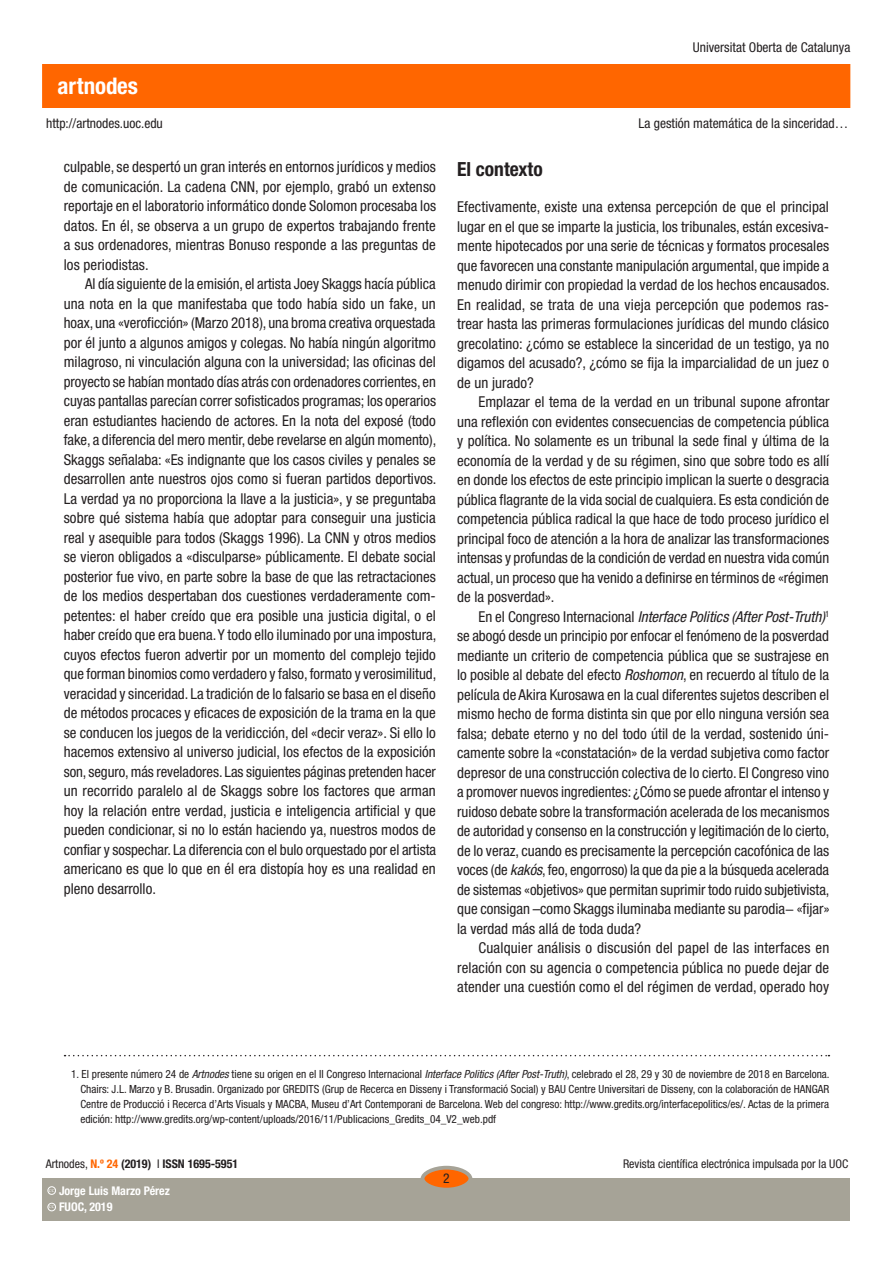
<style>
.page{position:relative;width:893px;height:1263px;background:#fff}
.page>*{position:absolute;margin:0;border:0;box-sizing:border-box;transform-origin:0 0}
.t1{font:700 condensed 22.95px "Helvetica Neue LT Std";color:#fff}
.SUBTITOLS{font:700 condensed 19.5px "Helvetica Neue LT Std";color:#231f20}
.text_general{font:condensed 15px/19.5px "Helvetica Neue LT Std";color:#231f20;text-align:justify}
.text_general_primerp{font:condensed 15px/19.5px "Helvetica Neue LT Std";letter-spacing:.005em;color:#231f20;text-align:justify}
.t2{font:condensed 13.5px "Helvetica Neue LT Std";color:#231f20}
.t3{font:condensed 12px "Helvetica Neue LT Std";color:#231f20}
.t4{font:700 condensed 12px "Helvetica Neue LT Std";color:#231f20}
.t5{font:700 condensed 12px "Helvetica Neue LT Std";color:#fff}
._04_NOTAS1{font:condensed 11.25px/15px "Helvetica Neue LT Std";color:#231f20;text-align:justify}
.t6{font:600 3.9px "Adobe Caslon Pro";color:#fff}
.s1{font-style:italic}
.s2{font-weight:400}
.s3{color:#f60}
</style>
<div class="page">
<div style="left:43px;top:65px;width:807px;height:42px;background:#f60"></div>
<div style="left:43px;top:1178px;width:807px;height:42px;background:#a6a397"></div>
<div style="left:422px;top:1168px;width:48px;height:21px;background:#f60;border-radius:50%"></div>
<div style="left:421px;top:1166px;width:51px;height:25px;border:4px solid #a6a397;border-radius:50%"></div>
<div style="left:48px;top:1203px;width:8px;height:8px;border:1px solid #fff;border-radius:50%"></div>
<div style="left:48px;top:1186px;width:8px;height:8px;border:1px solid #fff;border-radius:50%"></div>
<svg style="left:65px;top:1055px;width:764px;height:1px"></svg>
<h1 class="t1" style="left:58px;top:72px;width:82px">artnodes</h1>
<p class="t2" style="left:46px;top:115px;width:118px">http://artnodes.uoc.edu</p>
<p class="text_general" style="left:64px;top:157px;width:374px">culpable, se despertó un gran interés en entornos jurídicos y medios de comunicación. La cadena CNN, por ejemplo, grabó un extenso reportaje en el laboratorio informático donde Solomon procesaba los datos. En él, se observa a un grupo de expertos trabajando frente a sus ordenadores, mientras Bonuso responde a las preguntas de los periodistas.</p>
<p class="text_general" style="left:64px;top:274px;width:374px;text-indent:21px">Al día siguiente de la emisión, el artista Joey Skaggs hacía pública una nota en la que manifestaba que todo había sido un fake, un hoax, una «veroficción» (Marzo 2018), una broma creativa orquestada por él junto a algunos amigos y colegas. No había ningún algoritmo milagroso, ni vinculación alguna con la universidad; las oficinas del proyecto se habían montado días atrás con ordenadores corrientes, en cuyas pantallas parecían correr sofisticados programas; los operarios eran estudiantes haciendo de actores. En la nota del exposé (todo fake, a diferencia del mero mentir, debe revelarse en algún momento), Skaggs señalaba: «Es indignante que los casos civiles y penales se desarrollen ante nuestros ojos como si fueran partidos deportivos.<br>La verdad ya no proporciona la llave a la justicia», y se preguntaba sobre qué sistema había que adoptar para conseguir una justicia real y asequible para todos (Skaggs 1996). La CNN y otros medios se vieron obligados a «disculparse» públicamente. El debate social posterior fue vivo, en parte sobre la base de que las retractaciones de los medios despertaban dos cuestiones verdaderamente com&shy;petentes: el haber creído que era posible una justicia digital, o el haber creído que era buena. Y todo ello iluminado por una impostura, cuyos efectos fueron advertir por un momento del complejo tejido que forman binomios como verdadero y falso, formato y verosimilitud, veracidad y sinceridad. La tradición de lo falsario se basa en el diseño de métodos procaces y eficaces de exposición de la trama en la que se conducen los juegos de la veridicción, del «decir veraz». Si ello lo hacemos extensivo al universo judicial, los efectos de la exposición son, seguro, más reveladores. Las siguientes páginas pretenden hacer un recorrido paralelo al de Skaggs sobre los factores que arman hoy la relación entre verdad, justicia e inteligencia artificial y que pueden condicionar, si no lo están haciendo ya, nuestros modos de confiar y sospechar. La diferencia con el bulo orquestado por el artista americano es que lo que en él era distopía hoy es una realidad en pleno desarrollo.</p>
<p class="t2" style="left:693px;top:40px;width:159px">Universitat Oberta de Catalunya</p>
<p class="t2" style="left:639px;top:115px;width:211px">La gestión matemática de la sinceridad…</p>
<p class="SUBTITOLS" style="left:457px;top:157px;width:87px">El contexto</p>
<p class="text_general_primerp" style="left:457px;top:197px;width:374px">Efectivamente, existe una extensa percepción de que el principal lugar en el que se imparte la justicia, los tribunales, están excesiva&shy;mente hipotecados por una serie de técnicas y formatos procesales que favorecen una constante manipulación argumental, que impide a menudo dirimir con propiedad la verdad de los hechos encausados.<br>En realidad, se trata de una vieja percepción que podemos ras&shy;trear hasta las primeras formulaciones jurídicas del mundo clásico grecolatino: ¿cómo se establece la sinceridad de un testigo, ya no digamos del acusado?, ¿cómo se fija la imparcialidad de un juez o de un jurado?</p>
<p class="text_general" style="left:457px;top:392px;width:374px;text-indent:21px">Emplazar el tema de la verdad en un tribunal supone afrontar una reflexión con evidentes consecuencias de competencia pública y política. No solamente es un tribunal la sede final y última de la economía de la verdad y de su régimen, sino que sobre todo es allí en donde los efectos de este principio implican la suerte o desgracia pública flagrante de la vida social de cualquiera. Es esta condición de competencia pública radical la que hace de todo proceso jurídico el principal foco de atención a la hora de analizar las transformaciones intensas y profundas de la condición de verdad en nuestra vida común actual, un proceso que ha venido a definirse en términos de «régimen de la posverdad».</p>
<p class="text_general" style="left:457px;top:606px;width:374px;text-indent:21px">En el Congreso Internacional <span class="s1">Interface Politics (After Post-Truth)</span><sup>1 </sup>se abogó desde un principio por enfocar el fenómeno de la posverdad mediante un criterio de competencia pública que se sustrajese en lo posible al debate del efecto <span class="s1">Roshomon</span>, en recuerdo al título de la película de Akira Kurosawa en la cual diferentes sujetos describen el mismo hecho de forma distinta sin que por ello ninguna versión sea falsa; debate eterno y no del todo útil de la verdad, sostenido úni&shy;camente sobre la «constatación» de la verdad subjetiva como factor depresor de una construcción colectiva de lo cierto. El Congreso vino a promover nuevos ingredientes: ¿Cómo se puede afrontar el intenso y ruidoso debate sobre la transformación acelerada de los mecanismos de autoridad y consenso en la construcción y legitimación de lo cierto, de lo veraz, cuando es precisamente la percepción cacofónica de las voces (de <span class="s1">kakós</span>, feo, engorroso) la que da pie a la búsqueda acelerada de sistemas «objetivos» que permitan suprimir todo ruido subjetivista, que consigan –como Skaggs iluminaba mediante su parodia− «fijar» la verdad más allá de toda duda?</p>
<p class="text_general" style="left:457px;top:938px;width:374px;text-indent:21px">Cualquier análisis o discusión del papel de las interfaces en relación con su agencia o competencia pública no puede dejar de atender una cuestión como el del régimen de verdad, operado hoy</p>
<p class="_04_NOTAS1" style="left:80px;top:1066px;width:751px;text-indent:-9px">1. El presente número 24 de <span class="s1">Artnodes</span> tiene su origen en el II Congreso Internacional <span class="s1">Interface Politics (After Post-Truth)</span>, celebrado el 28, 29 y 30 de noviembre de 2018 en Barcelona.<br>Chairs: J.L. Marzo y B. Brusadin. Organizado por GREDITS (Grup de Recerca en Disseny i Transformació Social) y BAU Centre Universitari de Disseny, con la colaboración de HANGAR Centre de Producció i Recerca d’Arts Visuals y MACBA, Museu d’Art Contemporani de Barcelona. Web del congreso: http://www.gredits.org/interfacepolitics/es/. Actas de la primera edición: http://www.gredits.org/wp-content/uploads/2016/11/Publicacions_Gredits_04_V2_web.pdf</p>
<p class="t4" style="left:46px;top:1157px;width:194px"><span class="s2">Artnodes,</span> <span class="s3">N.º 24</span> (2019) <span class="s2">I</span> ISSN 1695-5951</p>
<p class="t6" style="left:49px;top:1205px;width:7px">CC</p>
<p class="t5" style="left:59px;top:1200px;width:55px">FUOC, 2019</p>
<p class="t5" style="left:59px;top:1183px;width:112px">Jorge Luis Marzo Pérez</p>
<p class="t6" style="left:49px;top:1188px;width:7px">CC</p>
<p class="t2" style="left:443px;top:1171px;width:8px">2</p>
<p class="t3" style="left:623px;top:1157px;width:227px">Revista científica electrónica impulsada por la UOC</p>
</div>
